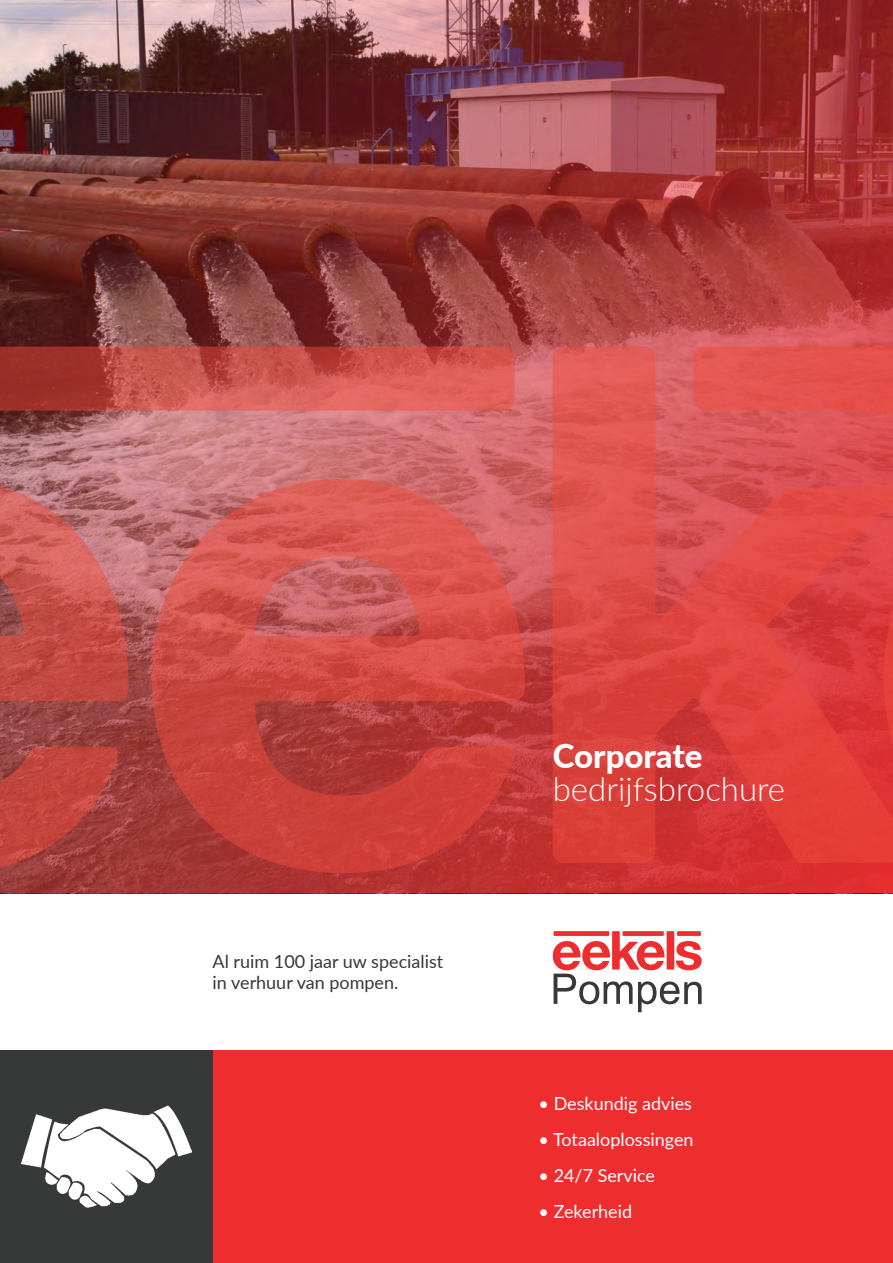
<style>
.page{position:relative;width:893px;height:1263px;background:#fff}
.page>*{position:absolute;margin:0;border:0;box-sizing:border-box;transform-origin:0 0}
.t1{font:300 33px "Lato";color:#fff}
.t2{font:800 33px "Lato";color:#fff}
.t3{font:18px "Lato";color:#fff}
.t4{font:18px "Lato";color:#363938}
</style>
<div class="page">
<div style="left:0;top:1050px;width:893px;height:213px;background:#ee2d2f"></div>
<div style="left:0;top:1050px;width:213px;height:213px;background:#363938"></div>
<img style="left:0;top:0;width:893px;height:893px">
<svg style="left:0;top:347px;width:514px;height:64px;background:#c6514a"></svg>
<svg style="left:0;top:479px;width:131px;height:394px;background:#b8514d"></svg>
<svg style="left:152px;top:479px;width:375px;height:394px;background:#c84d49"></svg>
<svg style="left:884px;top:863px;width:9px;height:10px"></svg>
<svg style="left:553px;top:347px;width:340px;height:516px;background:#dc4845"></svg>
<svg style="left:553px;top:931px;width:149px;height:81px"></svg>
<img style="left:21px;top:1105px;width:170px;height:103px">
<p class="t4" style="left:213px;top:949px;width:232px">Al ruim 100 jaar uw specialist</p>
<p class="t4" style="left:213px;top:970px;width:187px">in verhuur van pompen.</p>
<p class="t2" style="left:553px;top:731px;width:151px">Corporate</p>
<p class="t1" style="left:553px;top:766px;width:234px">bedrijfsbrochure</p>
<p class="t3" style="left:539px;top:1090px;width:155px">• Deskundig advies</p>
<p class="t3" style="left:539px;top:1126px;width:157px">• Totaaloplossingen</p>
<p class="t3" style="left:539px;top:1162px;width:118px">• 24/7 Service</p>
<p class="t3" style="left:539px;top:1198px;width:95px">• Zekerheid</p>
</div>
